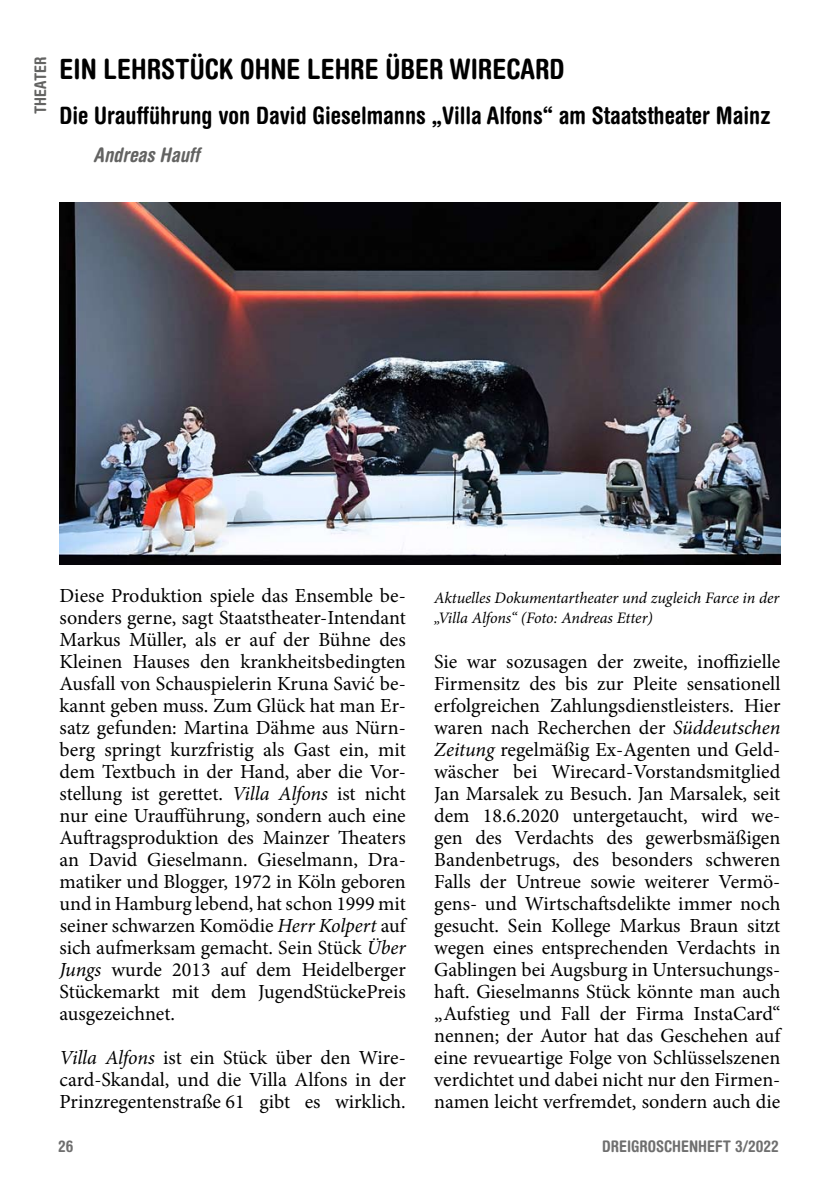
<style>
.page{position:relative;width:840px;height:1191px;background:#fff}
.page>*{position:absolute;margin:0;border:0;box-sizing:border-box;transform-origin:0 0}
.t1{font:700 condensed 28px "Helvetica Rounded";color:#000}
.t2{font:700 condensed 24px "Helvetica Rounded";color:#000}
.t3{font:20px/22px "Minion Pro";color:#000;text-align:justify}
.t4{font:italic 700 condensed 20px "Helvetica Rounded";color:#636362}
.t5{font:italic 16px/20px "Minion Pro";letter-spacing:-.01em;color:#000}
.t6{font:700 condensed 16px "Helvetica Rounded";color:#6f6f6f}
.t7{font:700 condensed 16px "Helvetica Rounded";color:#636362}
.s1{font-style:italic}
</style>
<div class="page">
<img style="left:60px;top:203px;width:720px;height:361px">
<p class="t7" style="left:31px;top:114px;width:59px;rotate:-90deg">Theater</p>
<h1 class="t1" style="left:60px;top:52px;width:506px">Ein Lehrstück ohne Lehre über Wirecard</h1>
<p class="t2" style="left:60px;top:100px;width:712px">Die Uraufführung von David Gieselmanns „Villa Alfons“ am Staatstheater Mainz</p>
<p class="t4" style="left:94px;top:142px;width:107px">Andreas Hauff</p>
<p class="t3" style="left:59px;top:584px;width:347px">Diese Produktion spiele das Ensemble be&shy;sonders gerne, sagt Staatstheater-Intendant Markus Müller, als er auf der Bühne des Kleinen Hauses den krankheitsbedingten Ausfall von Schauspielerin Kruna Savić be&shy;kannt geben muss. Zum Glück hat man Er&shy;satz gefunden: Martina Dähme aus Nürn&shy;berg springt kurzfristig als Gast ein, mit dem Textbuch in der Hand, aber die Vor&shy;stellung ist gerettet. <span class="s1">Villa Alfons</span> ist nicht nur eine Uraufführung, sondern auch eine Auftragsproduktion des Mainzer Theaters an David Gieselmann. Gieselmann, Dra&shy;matiker und Blogger, 1972 in Köln geboren und in Hamburg lebend, hat schon 1999 mit seiner schwarzen Komödie <span class="s1">Herr Kolpert</span> auf sich aufmerksam gemacht. Sein Stück <span class="s1">Über Jungs</span> wurde 2013 auf dem Heidelberger Stückemarkt mit dem JugendStückePreis ausgezeichnet.</p>
<p class="t3" style="left:59px;top:1046px;width:347px"><span class="s1">Villa Alfons</span> ist ein Stück über den Wire&shy;card-Skandal, und die Villa Alfons in der Prinzregentenstraße 61 gibt es wirklich.</p>
<p class="t5" style="left:434px;top:588px;width:346px">Aktuelles Dokumentartheater und zugleich Farce in der „Villa Alfons“ (Foto: Andreas Etter)</p>
<p class="t3" style="left:434px;top:650px;width:347px">Sie war sozusagen der zweite, inoffizielle Firmensitz des bis zur Pleite sensationell erfolgreichen Zahlungsdienstleisters. Hier waren nach Recherchen der <span class="s1">Süddeutschen Zeitung</span> regelmäßig Ex-Agenten und Geld&shy;wäscher bei Wirecard-Vorstands-mit-glied Jan Marsalek zu Besuch. Jan Marsalek, seit dem 18.6.2020 untergetaucht, wird we&shy;gen des Verdachts des gewerbsmäßigen Bandenbetrugs, des besonders schweren Falls der Untreue sowie weiterer Vermö&shy;gens- und Wirtschaftsdelikte immer noch gesucht. Sein Kollege Markus Braun sitzt wegen eines entsprechenden Verdachts in Gablingen bei Augsburg in Untersuchungs&shy;haft. Gieselmanns Stück könnte man auch „Aufstieg und Fall der Firma InstaCard“ nennen; der Autor hat das Geschehen auf eine revueartige Folge von Schlüsselszenen verdichtet und dabei nicht nur den Firmen&shy;namen leicht verfremdet, sondern auch die</p>
<p class="t6" style="left:58px;top:1136px;width:16px">26</p>
<p class="t6" style="left:601px;top:1136px;width:178px">Dreigroschenheft 3/2022</p>
</div>
